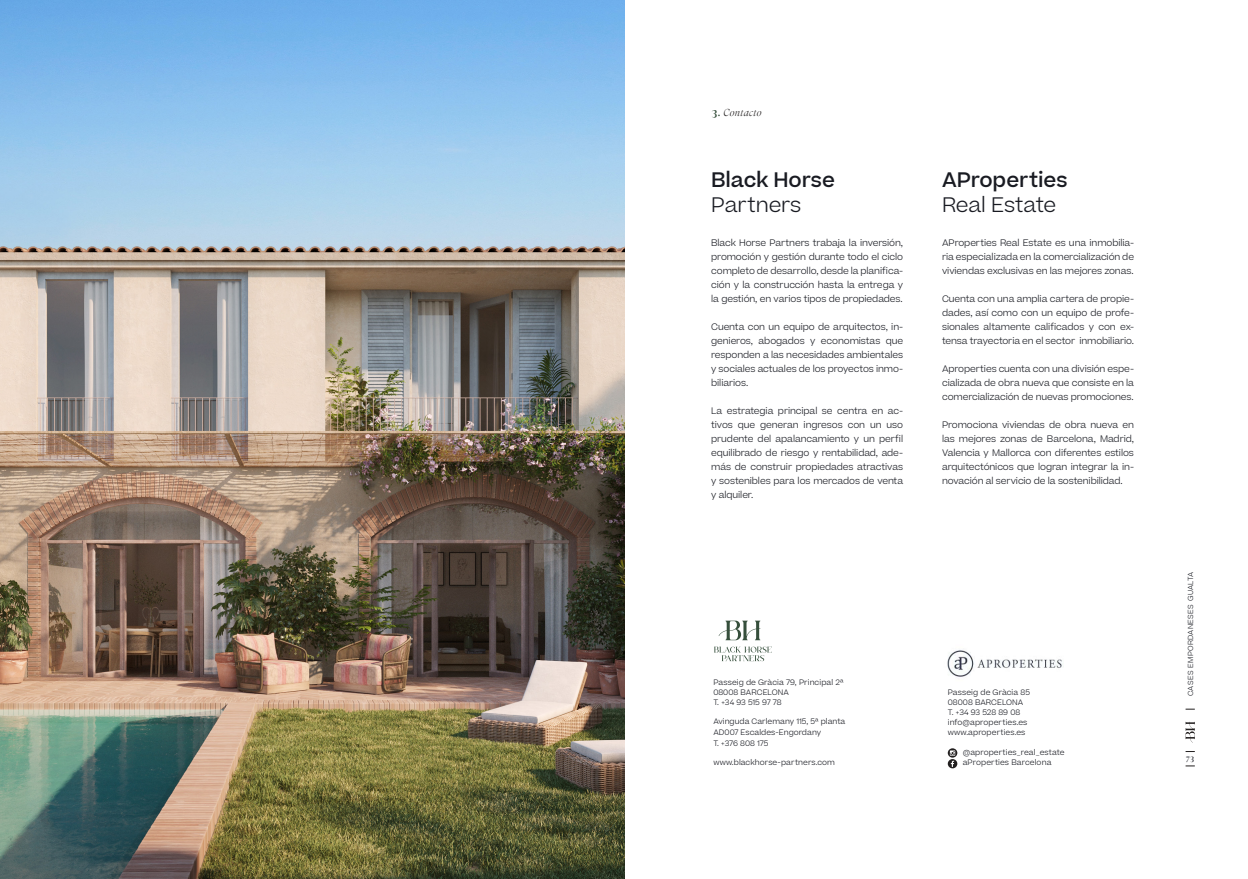
<style>
.page{position:relative;width:1248px;height:879px;background:#fff}
.page>*{position:absolute;margin:0;border:0;box-sizing:border-box;transform-origin:0 0}
.t1{font:500 20px "Beatrice";letter-spacing:-.005em;color:#191b22}
.t2{font:300 20px "Beatrice";letter-spacing:-.005em;color:#191b22}
.t3{font:italic 300 10px "GT Super Display";letter-spacing:.03em;color:#221f1f}
.t4{font:300 9px/14px "Beatrice";letter-spacing:-.01em;color:#191b22;text-align:justify}
.t5{font:8px "GT Super Display";color:#191b22}
.t6{font:300 7.5px/10px "Beatrice";letter-spacing:.01em;color:#191b22}
.t7{font:300 7px "Beatrice";letter-spacing:.055em;color:#191b22}
.s1{font-weight:500;font-style:normal;font-size:11px;color:#364f3c}
</style>
<div class="page">
<svg style="left:1185px;top:722px;width:9px;height:20px"></svg>
<svg style="left:947px;top:759px;width:10px;height:9px"></svg>
<svg style="left:950px;top:761px;width:4px;height:6px"></svg>
<svg style="left:947px;top:748px;width:10px;height:9px"></svg>
<svg style="left:949px;top:750px;width:6px;height:5px"></svg>
<img style="left:947px;top:650px;width:115px;height:27px">
<svg style="left:714px;top:646px;width:57px;height:15px"></svg>
<svg style="left:718px;top:620px;width:42px;height:20px"></svg>
<img style="left:0;top:0;width:624px;height:879px">
<p class="t3" style="left:712px;top:108px;width:51px"><span class="s1">3.</span> Contacto</p>
<h1 class="t1" style="left:711px;top:170px;width:125px">Black Horse</h1>
<h1 class="t2" style="left:711px;top:193px;width:92px">Partners</h1>
<p class="t4" style="left:711px;top:236px;width:193px">Black Horse Partners trabaja la inversión, promoción y gestión durante todo el ciclo completo de desarrollo, desde la planifica&shy;ción y la construcción hasta la entrega y la gestión, en varios tipos de propiedades.</p>
<p class="t4" style="left:711px;top:320px;width:193px">Cuenta con un equipo de arquitectos, in&shy;genieros, abogados y economistas que responden a las necesidades ambientales y sociales actuales de los proyectos inmo&shy;biliarios.</p>
<p class="t4" style="left:711px;top:404px;width:193px">La estrategia principal se centra en ac&shy;tivos que generan ingresos con un uso prudente del apalancamiento y un perfil equilibrado de riesgo y rentabilidad, ade&shy;más de construir propiedades atractivas y sostenibles para los mercados de venta y alquiler.</p>
<h1 class="t1" style="left:942px;top:170px;width:127px">AProperties</h1>
<h1 class="t2" style="left:942px;top:193px;width:115px">Real Estate</h1>
<p class="t4" style="left:942px;top:236px;width:193px">AProperties Real Estate es una inmobilia&shy;ria especializada en la comercialización de viviendas exclusivas en las mejores zonas.</p>
<p class="t4" style="left:942px;top:292px;width:193px">Cuenta con una amplia cartera de propie&shy;dades, así como con un equipo de profe&shy;sionales altamente calificados y con ex&shy;tensa trayectoria en el sector inmobiliario.</p>
<p class="t4" style="left:942px;top:362px;width:193px">Aproperties cuenta con una división espe&shy;cializada de obra nueva que consiste en la comercialización de nuevas promociones.</p>
<p class="t4" style="left:942px;top:418px;width:193px">Promociona viviendas de obra nueva en las mejores zonas de Barcelona, Madrid, Valencia y Mallorca con diferentes estilos arquitectónicos que logran integrar la in&shy;novación al servicio de la sostenibilidad.</p>
<p class="t6" style="left:713px;top:677px;width:131px">Passeig de Gràcia 79, Principal 2ª<br>08008 BARCELONA<br>T. +34 93 515 97 78</p>
<p class="t6" style="left:713px;top:716px;width:133px;line-height:11px">Avinguda Carlemany 115, 5ª planta<br>AD007 Escaldes-Engordany<br>T. +376 808 175</p>
<p class="t6" style="left:713px;top:757px;width:123px">www.blackhorse-partners.com</p>
<p class="t6" style="left:947px;top:687px;width:84px">Passeig de Gràcia 85<br>08008 BARCELONA<br>T. +34 93 528 89 08 info@aproperties.es www.aproperties.es</p>
<p class="t6" style="left:962px;top:747px;width:103px">@aproperties_real_estate aProperties Barcelona</p>
<p class="t7" style="left:1186px;top:696px;width:126px;rotate:-90deg">CASES EMPORDANESES GUALTA</p>
<p class="t5" style="left:1186px;top:755px;width:9px">73</p>
</div>
